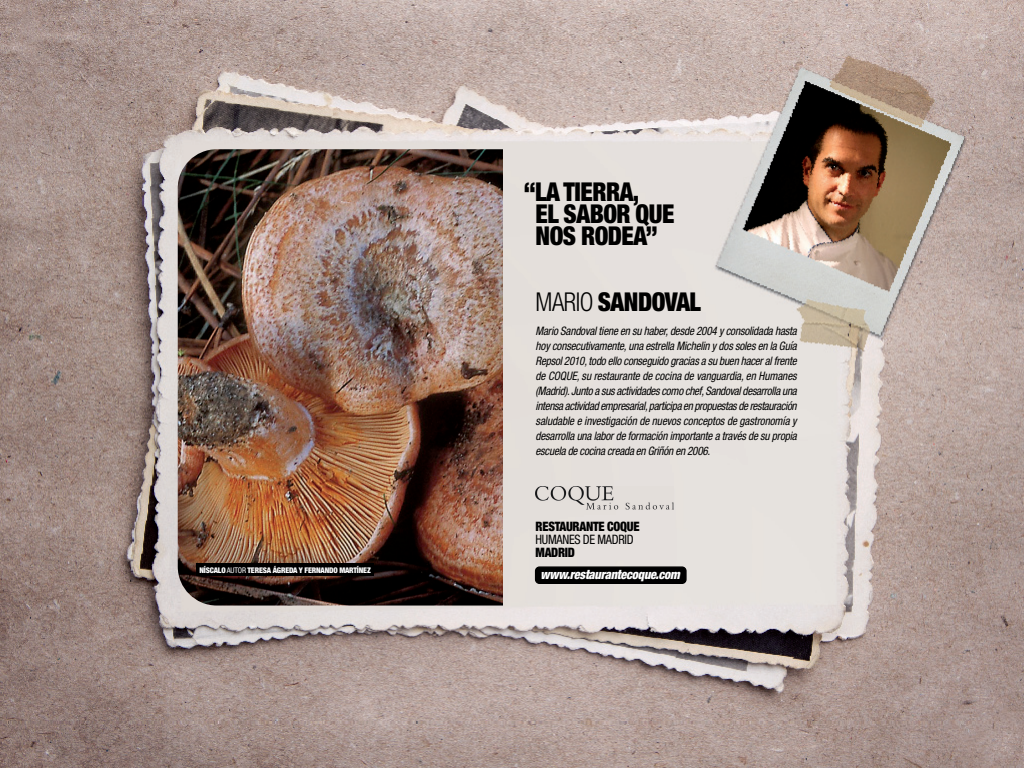
<style>
.page{position:relative;width:1024px;height:768px;background:#fff}
.page>*{position:absolute;margin:0;border:0;box-sizing:border-box;transform-origin:0 0}
.t1{font:900 condensed 26px/22.3px "Helvetica Neue";letter-spacing:-.02em;color:#000;scale:.95 1}
.t2{font:italic 900 condensed 13px "Helvetica Neue";color:#fff;scale:.95 1}
.t3{font:900 condensed 13px "Helvetica Neue";letter-spacing:-.02em;color:#000;scale:.95 1}
.t4{font:condensed 13px "Helvetica Neue";letter-spacing:-.02em;color:#000;scale:.95 1}
.t5{font:italic condensed 11.7px/15.1px "Helvetica Neue";letter-spacing:-.015em;color:#000;scale:.95 1}
.t6{font:900 condensed 7.8px "Helvetica Neue";letter-spacing:-.02em;color:#fff}
.s1{font-weight:400}
.s2{font-weight:300}
</style>
<div class="page">
<img style="left:0;top:0;width:1024px;height:768px">
<img style="left:178px;top:149px;width:325px;height:456px">
<div style="left:535px;top:566px;width:152px;height:18px;background:#000;border:1px solid #000;border-radius:4px"></div>
<div style="left:196px;top:563px;width:178px;height:13px;background:#000"></div>
<img style="left:536px;top:486px;width:137px;height:23px">
<p class="t6" style="left:199px;top:567px;width:173px">NÍSCALO <span class="s1">AUTOR</span> TERESA ÁGREDA Y FERNANDO MARTÍNEZ</p>
<h1 class="t1" style="left:536px;top:182px;width:148px;text-indent:-12px">“LA TIERRA,<br>EL SABOR QUE<br>NOS RODEA”</h1>
<h1 class="t1" style="left:536px;top:292px;width:176px"><span class="s2">MARIO</span> SANDOVAL</h1>
<p class="t5" style="left:536px;top:324px;width:279px">Mario Sandovaltiene en su haber,desde 2004 y consolidada hasta hoy consecutivamente,una estrella Michelin y dos soles en la Guía Repsol2010,todo ello conseguido graciasa su buen haceralfrente de COQUE,su restaurante de cocina de vanguardia,en Humanes (Madrid).Junto a susactividadescomo chef,Sandovaldesarrolla una intensa actividad empresarial,participa en propuestasde restauración saludable e investigación de nuevos conceptos de gastronomía y desarrolla una laborde formación importante a través de su propia escuela de cocina creada en Griñón en 2006.</p>
<p class="t3" style="left:536px;top:522px;width:111px">RESTAURANTE COQUE</p>
<p class="t4" style="left:536px;top:535px;width:105px">HUMANES DE MADRID</p>
<p class="t3" style="left:536px;top:548px;width:43px">MADRID</p>
<p class="t2" style="left:541px;top:570px;width:150px">www.restaurantecoque.com</p>
</div>
